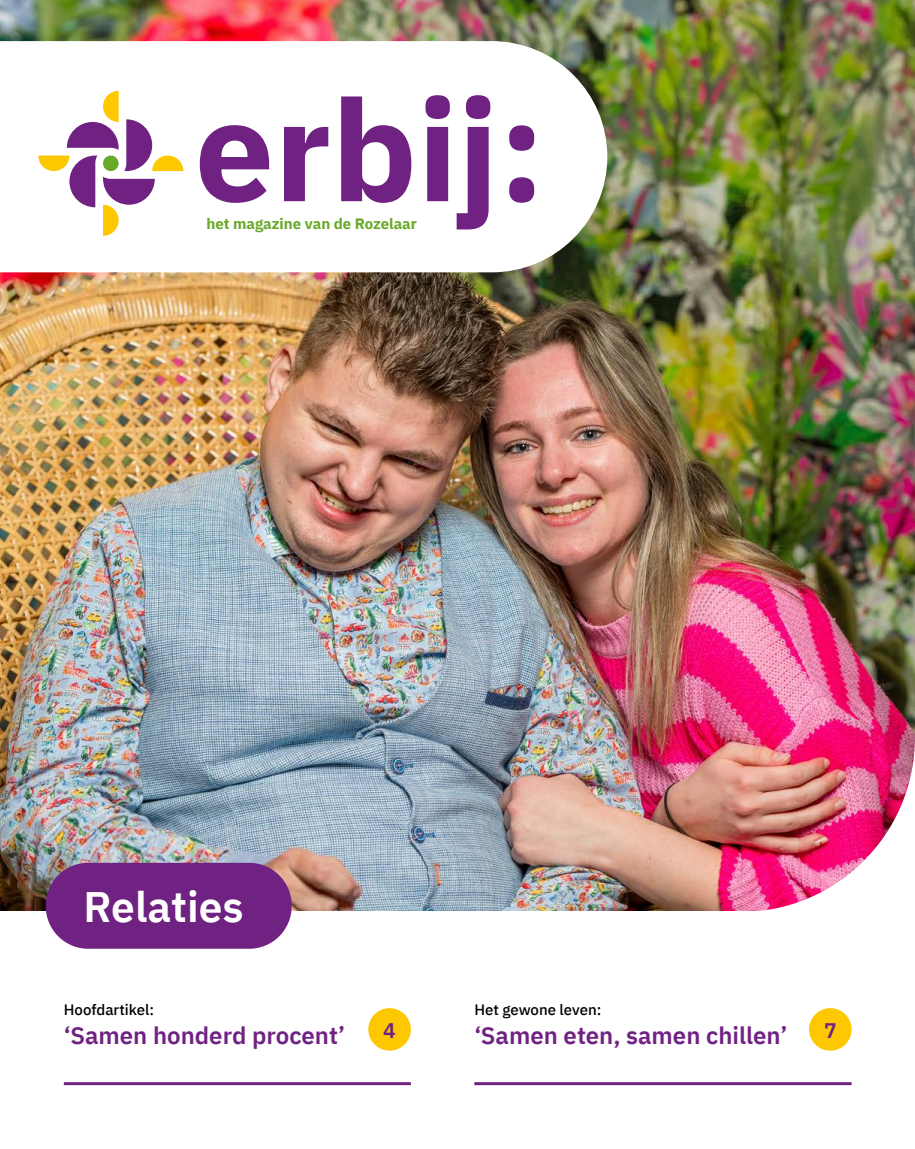
<style>
.page{position:relative;width:915px;height:1149px;background:#fff}
.page>*{position:absolute;margin:0;border:0;box-sizing:border-box;transform-origin:0 0}
.t1{font:700 141.45px "IBM Plex Sans";color:#702282}
.t2{font:600 42.6px "IBM Plex Sans";color:#fff}
.t3{font:600 24px "IBM Plex Sans";color:#702282}
.t4{font:600 21px "IBM Plex Sans";color:#702282}
.t5{font:500 15px "IBM Plex Sans";color:#000}
.t6{font:700 15px "IBM Plex Sans";color:#69a929}
</style>
<div class="page">
<img style="left:0;top:0;width:914px;height:910px">
<img style="left:740px;top:737px;width:174px;height:174px">
<svg style="left:0;top:41px;width:607px;height:231px"></svg>
<svg style="left:38px;top:91px;width:145px;height:145px"></svg>
<div style="left:808px;top:1007px;width:43px;height:43px;background:#fec800;border-radius:50%"></div>
<hr style="left:474px;top:1081px;width:377px;height:3px;background:#702282">
<div style="left:368px;top:1007px;width:43px;height:43px;background:#fec800;border-radius:50%"></div>
<hr style="left:64px;top:1081px;width:347px;height:3px;background:#702282">
<div style="left:46px;top:862px;width:245px;height:86px;background:#702282;border-radius:42px"></div>
<h1 class="t1" style="left:195px;top:38px;width:352px">erbij:</h1>
<p class="t6" style="left:206px;top:212px;width:212px">het magazine van de Rozelaar</p>
<h2 class="t2" style="left:84px;top:873px;width:162px">Relaties</h2>
<p class="t5" style="left:64px;top:998px;width:92px">Hoofdartikel:</p>
<p class="t3" style="left:64px;top:1016px;width:283px">‘Samen honderd procent’</p>
<p class="t4" style="left:383px;top:1013px;width:14px">4</p>
<p class="t4" style="left:823px;top:1013px;width:14px">7</p>
<p class="t5" style="left:474px;top:998px;width:128px">Het gewone leven:</p>
<p class="t3" style="left:474px;top:1016px;width:314px">‘Samen eten, samen chillen’</p>
</div>
